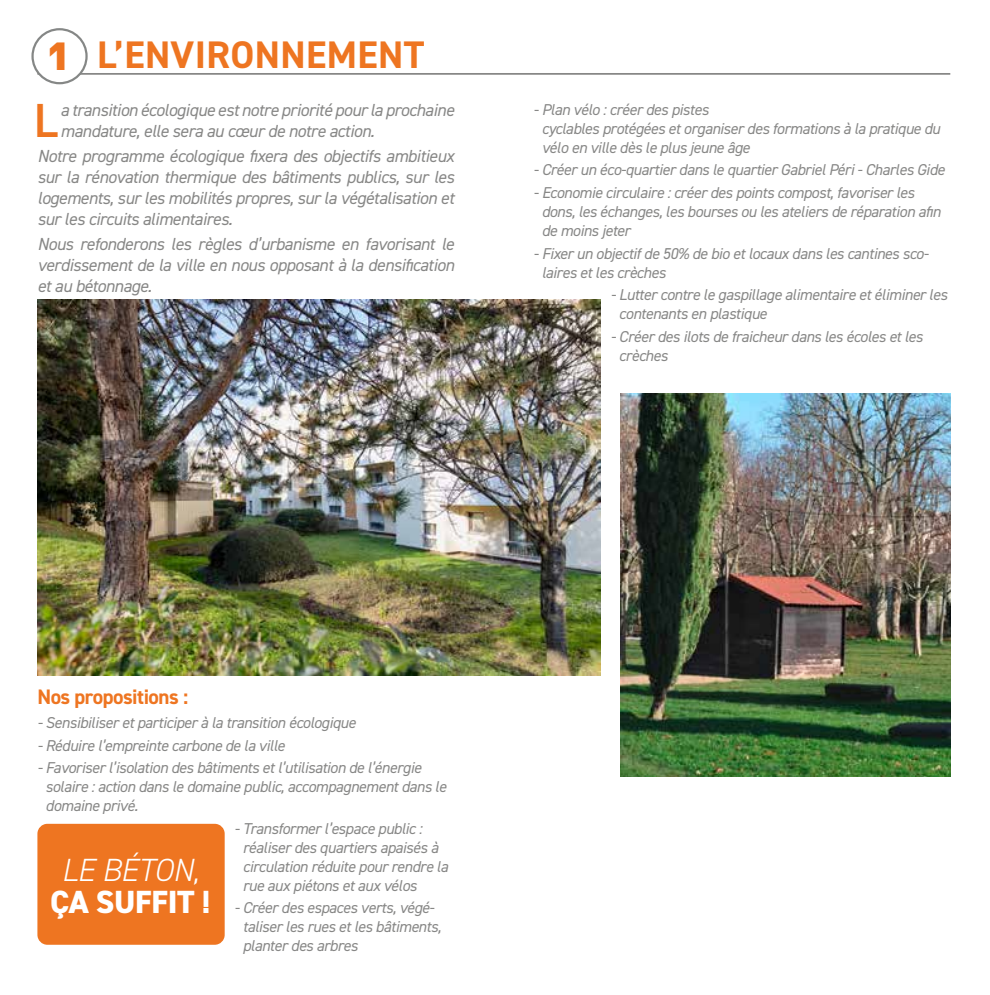
<style>
.page{position:relative;width:990px;height:995px;background:#fff}
.page>*{position:absolute;margin:0;border:0;box-sizing:border-box;transform-origin:0 0}
.t1{font:600 47.95px "DIN2014";color:#ee7521}
.t2{font:46.2px "DIN Black Alternate";color:#ee7521}
.t3{font:700 38.5px "DIN2014";letter-spacing:.01em;color:#ee7521}
.t4{font:800 32.2px "DIN2014";letter-spacing:-.01em;color:#fff}
.t5{font:italic 300 32.2px "DIN2014";letter-spacing:-.01em;color:#fff}
.t6{font:700 21px "DIN2014";letter-spacing:-.025em;color:#ee7521}
.t7{font:italic 17.5px/21px "DIN2014";letter-spacing:-.025em;color:#878786;text-align:justify}
.t8{font:italic 15.75px/18.9px "DIN2014";letter-spacing:-.025em;color:#878786}
</style>
<div class="page">
<hr style="left:37px;top:73px;width:913px;height:2px;background:#878786">
<div style="left:37px;top:824px;width:188px;height:121px;background:#ee7521;border-radius:10px"></div>
<img style="left:37px;top:300px;width:564px;height:376px">
<img style="left:620px;top:393px;width:330px;height:383px">
<div style="left:33px;top:29px;width:54px;height:54px;background:#fff;border-radius:50%"></div>
<div style="left:31px;top:28px;width:57px;height:56px;border:2px solid #858786;border-radius:50%"></div>
<h2 class="t2" style="left:47px;top:22px;width:23px">1</h2>
<h3 class="t3" style="left:97px;top:29px;width:329px">L’ENVIRONNEMENT</h3>
<h1 class="t1" style="left:34px;top:89px;width:26px">L</h1>
<p class="t7" style="left:61px;top:99px;width:395px">a transition écologique est notre priorité pour la prochaine mandature, elle sera au cœur de notre action.</p>
<p class="t7" style="left:37px;top:145px;width:418px">Notre programme écologique fixera des objectifs ambitieux sur la rénovation thermique des bâtiments publics, sur les logements, sur les mobilités propres, sur la végétalisation et sur les circuits alimentaires.</p>
<p class="t7" style="left:37px;top:233px;width:418px">Nous refonderons les règles d’urbanisme en favorisant le verdissement de la ville en nous opposant à la densification et au bétonnage.</p>
<p class="t8" style="left:542px;top:100px;width:400px;text-indent:-8px">- Plan vélo : créer des pistes<br>cyclables protégées et organiser des formations à la pratique du vélo en ville dès le plus jeune âge</p>
<p class="t8" style="left:533px;top:160px;width:413px">- Créer un éco-quartier dans le quartier Gabriel Péri - Charles Gide</p>
<p class="t8" style="left:542px;top:183px;width:400px;text-indent:-8px">- Economie circulaire : créer des points compost, favoriser les dons, les échanges, les bourses ou les ateliers de réparation afin de moins jeter</p>
<p class="t8" style="left:542px;top:244px;width:388px;text-indent:-8px">- Fixer un objectif de 50% de bio et locaux dans les cantines sco&shy;laires et les crèches</p>
<p class="t8" style="left:619px;top:285px;width:330px;text-indent:-8px">- Lutter contre le gaspillage alimentaire et éliminer les contenants en plastique</p>
<p class="t8" style="left:619px;top:327px;width:305px;text-indent:-8px">- Créer des ilots de fraicheur dans les écoles et les crèches</p>
<h3 class="t6" style="left:37px;top:683px;width:152px">Nos propositions :</h3>
<p class="t8" style="left:37px;top:713px;width:320px">- Sensibiliser et participer à la transition écologique</p>
<p class="t8" style="left:37px;top:735px;width:249px">- Réduire l’empreinte carbone de la ville</p>
<p class="t8" style="left:46px;top:758px;width:402px;text-indent:-8px">- Favoriser l’isolation des bâtiments et l’utilisation de l’énergie solaire : action dans le domaine public, accompagnement dans le domaine privé.</p>
<p class="t8" style="left:243px;top:819px;width:207px;text-indent:-8px">- Transformer l’espace public : réaliser des quartiers apaisés à circulation réduite pour rendre la rue aux piétons et aux vélos</p>
<p class="t8" style="left:243px;top:898px;width:200px;text-indent:-8px">- Créer des espaces verts, végé&shy;taliser les rues et les bâtiments, planter des arbres</p>
<h3 class="t5" style="left:61px;top:850px;width:139px">LE BÉTON,</h3>
<h3 class="t4" style="left:50px;top:880px;width:161px">ÇA SUFFIT !</h3>
</div>
